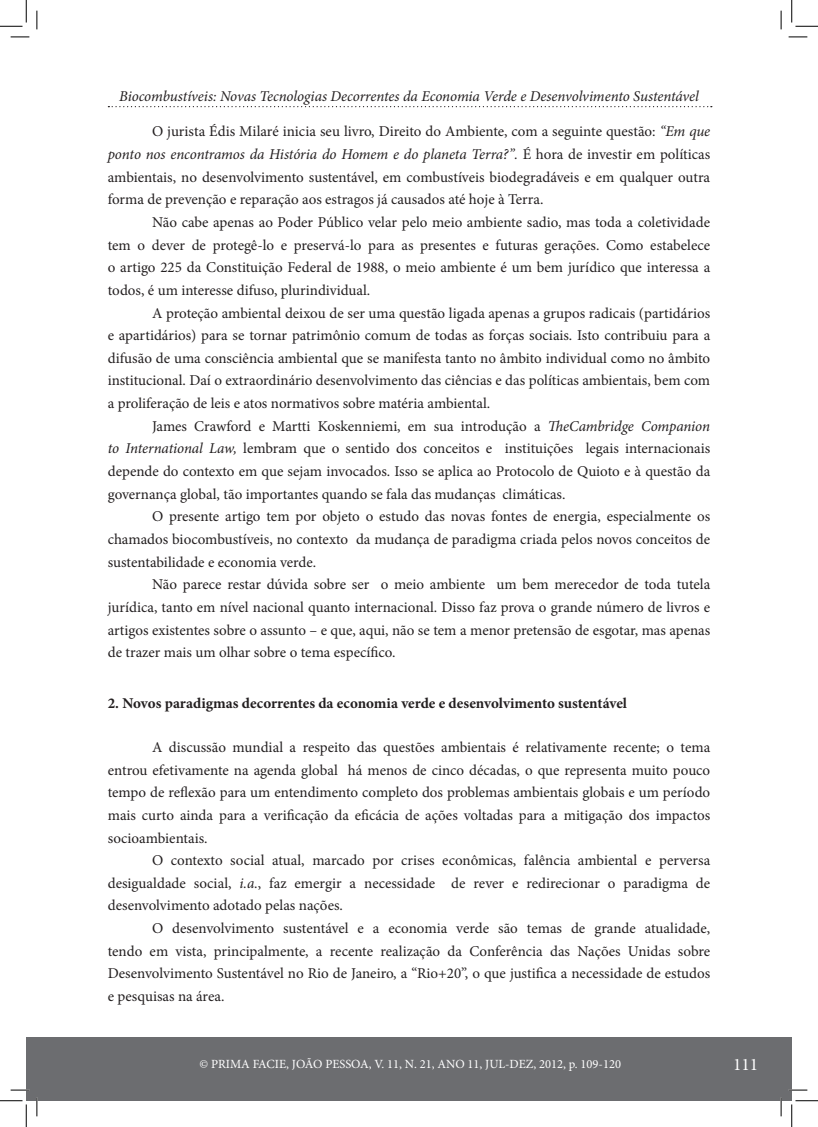
<style>
.page{position:relative;width:818px;height:1127px;background:#fff}
.page>*{position:absolute;margin:0;border:0;box-sizing:border-box;transform-origin:0 0}
.t1{font:17.5px "Minion Pro";color:#fff}
.t2{font:15px/22.6px "Minion Pro";color:#231f20;text-align:justify}
.t3{font:italic 15px "Minion Pro";letter-spacing:-.005em;color:#231f20}
.t4{font:700 15px "Minion Pro";letter-spacing:-.005em;color:#231f20}
.t5{font:12.5px "Minion Pro";color:#fff}
.s1{font-style:italic}
</style>
<div class="page">
<div style="left:37px;top:1036px;width:755px;height:64px;background:#6c6d70"></div>
<div style="left:26px;top:1036px;width:11px;height:64px;background:#6c6d70"></div>
<svg style="left:108px;top:106px;width:604px;height:1px"></svg>
<svg style="left:11px;top:36px;width:18px;height:2px"></svg>
<svg style="left:788px;top:36px;width:19px;height:2px"></svg>
<svg style="left:11px;top:1089px;width:18px;height:1px"></svg>
<svg style="left:788px;top:1089px;width:19px;height:1px"></svg>
<svg style="left:36px;top:11px;width:2px;height:18px"></svg>
<svg style="left:36px;top:1097px;width:2px;height:18px"></svg>
<svg style="left:780px;top:11px;width:2px;height:18px"></svg>
<svg style="left:780px;top:1097px;width:2px;height:18px"></svg>
<svg style="left:0;top:0;width:27px;height:27px"></svg>
<svg style="left:0;top:1100px;width:27px;height:26px"></svg>
<svg style="left:791px;top:0;width:27px;height:27px"></svg>
<svg style="left:791px;top:1100px;width:27px;height:26px"></svg>
<p class="t3" style="left:119px;top:86px;width:581px">Biocombustíveis: Novas Tecnologias Decorrentes da Economia Verde e Desenvolvimento Sustentável</p>
<p class="t2" style="left:108px;top:120px;width:604px;text-indent:44px">O jurista Édis Milaré inicia seu livro, Direito do Ambiente, com a seguinte questão: <span class="s1">“Em que ponto nos encontramos da História do Homem e do planeta Terra?”.</span> É hora de investir em políticas ambientais, no desenvolvimento sustentável, em combustíveis biodegradáveis e em qualquer outra forma de prevenção e reparação aos estragos já causados até hoje à Terra.</p>
<p class="t2" style="left:108px;top:211px;width:604px;text-indent:44px">Não cabe apenas ao Poder Público velar pelo meio ambiente sadio, mas toda a coletividade tem o dever de protegê-lo e preservá-lo para as presentes e futuras gerações. Como estabelece o artigo 225 da Constituição Federal de 1988, o meio ambiente é um bem jurídico que interessa a todos, é um interesse difuso, plurindividual.</p>
<p class="t2" style="left:108px;top:301px;width:604px;text-indent:44px">A proteção ambiental deixou de ser uma questão ligada apenas a grupos radicais (partidários e apartidários) para se tornar patrimônio comum de todas as forças sociais. Isto contribuiu para a difusão de uma consciência ambiental que se manifesta tanto no âmbito individual como no âmbito institucional. Daí o extraordinário desenvolvimento das ciências e das políticas ambientais, bem com a proliferação de leis e atos normativos sobre matéria ambiental.</p>
<p class="t2" style="left:108px;top:414px;width:604px;text-indent:44px">James Crawford e Martti Koskenniemi, em sua introdução a <span class="s1">TheCambridge Companion to International Law,</span> lembram que o sentido dos conceitos e instituições legais internacionais depende do contexto em que sejam invocados. Isso se aplica ao Protocolo de Quioto e à questão da governança global, tão importantes quando se fala das mudanças climáticas.</p>
<p class="t2" style="left:108px;top:505px;width:604px;text-indent:44px">O presente artigo tem por objeto o estudo das novas fontes de energia, especialmente os chamados biocombustíveis, no contexto da mudança de paradigma criada pelos novos conceitos de sustentabilidade e economia verde.</p>
<p class="t2" style="left:108px;top:573px;width:604px;text-indent:44px">Não parece restar dúvida sobre ser o meio ambiente um bem merecedor de toda tutela jurídica, tanto em nível nacional quanto internacional. Disso faz prova o grande número de livros e artigos existentes sobre o assunto – e que, aqui, não se tem a menor pretensão de esgotar, mas apenas de trazer mais um olhar sobre o tema específico.</p>
<p class="t4" style="left:108px;top:692px;width:521px">2. Novos paradigmas decorrentes da economia verde e desenvolvimento sustentável</p>
<p class="t2" style="left:108px;top:735px;width:604px;text-indent:44px">A discussão mundial a respeito das questões ambientais é relativamente recente; o tema entrou efetivamente na agenda global há menos de cinco décadas, o que representa muito pouco tempo de reflexão para um entendimento completo dos problemas ambientais globais e um período mais curto ainda para a verificação da eficácia de ações voltadas para a mitigação dos impactos socioambientais.</p>
<p class="t2" style="left:108px;top:848px;width:604px;text-indent:44px">O contexto social atual, marcado por crises econômicas, falência ambiental e perversa desigualdade social, <span class="s1">i.a.</span>, faz emergir a necessidade de rever e redirecionar o paradigma de desenvolvimento adotado pelas nações.</p>
<p class="t2" style="left:108px;top:916px;width:604px;text-indent:44px">O desenvolvimento sustentável e a economia verde são temas de grande atualidade, tendo em vista, principalmente, a recente realização da Conferência das Nações Unidas sobre Desenvolvimento Sustentável no Rio de Janeiro, a “Rio+20”, o que justifica a necessidade de estudos e pesquisas na área.</p>
<p class="t5" style="left:199px;top:1055px;width:423px">© PRIMA FACIE, JOÃO PESSOA, V. 11, N. 21, ANO 11, JUL-DEZ, 2012, p. 109-120</p>
<p class="t1" style="left:733px;top:1052px;width:27px">111</p>
</div>
